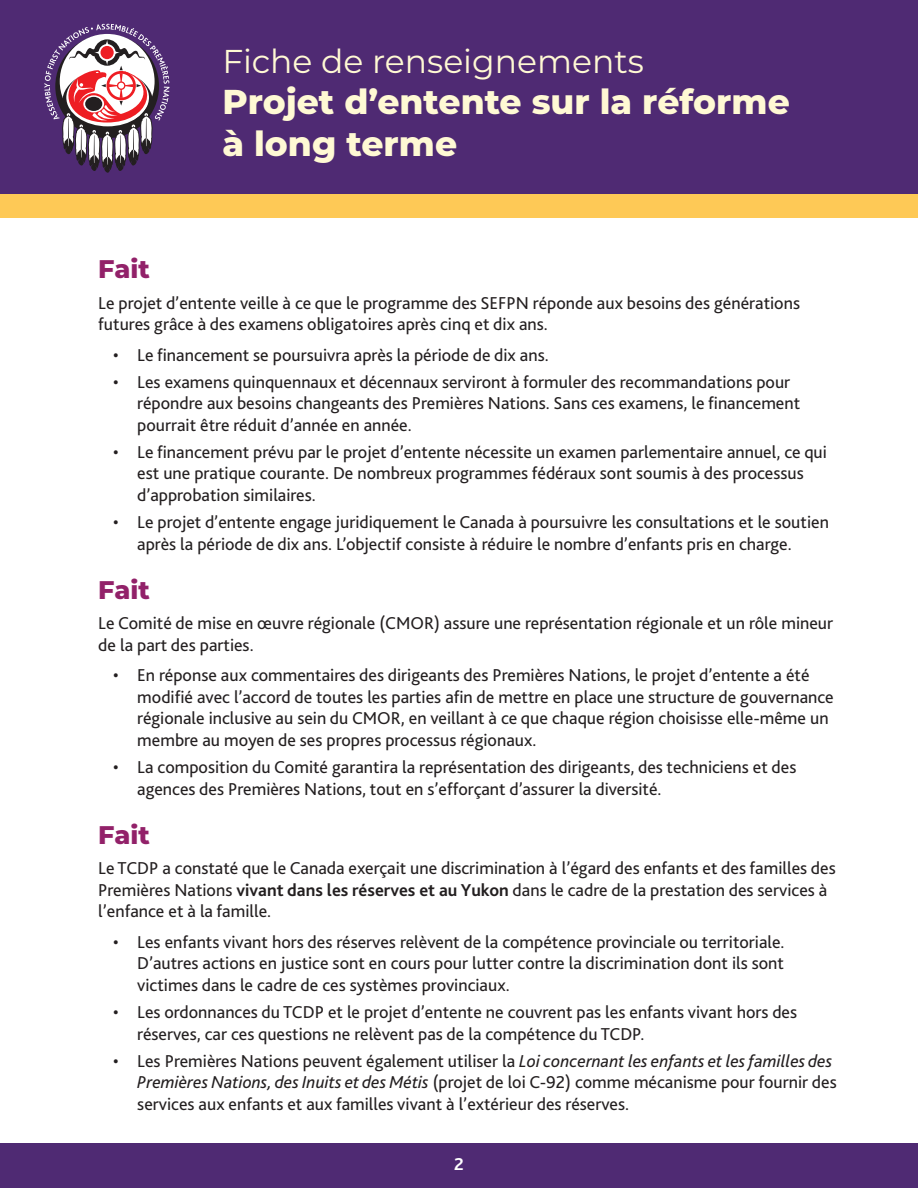
<style>
.page{position:relative;width:918px;height:1188px;background:#fff}
.page>*{position:absolute;margin:0;border:0;box-sizing:border-box;transform-origin:0 0}
.t1{font:800 34.5px/41.4px "Montserrat";color:#fff9d4}
.t2{font:33px "Montserrat";color:#fff9d4}
.t3{font:800 25.5px "Montserrat";color:#922169}
.Body_text{font:18px/21.6px "Bliss 2";color:#231f20}
.t4{font:700 18px "Bliss 2";color:#fff}
.s1{font-weight:700}
.s2{font-style:italic}
</style>
<div class="page">
<div style="left:0;top:0;width:918px;height:194px;background:#4f2a73"></div>
<div style="left:0;top:1143px;width:918px;height:45px;background:#4f2a73"></div>
<svg style="left:44px;top:24px;width:125px;height:149px"></svg>
<div style="left:0;top:194px;width:918px;height:24px;background:#fec956"></div>
<h2 class="t2" style="left:222px;top:39px;width:423px">Fiche de renseignements</h2>
<h1 class="t1" style="left:222px;top:80px;width:569px">Projet d’entente sur la réforme à long terme</h1>
<h2 class="t3" style="left:98px;top:251px;width:53px">Fait</h2>
<p class="Body_text" style="left:98px;top:292px;width:703px">Le projet d’entente veille à ce que le programme des SEFPN réponde aux besoins des générations futures grâce à des examens obligatoires après cinq et dix ans.</p>
<p class="Body_text" style="left:113px;top:343px;width:437px">• Le financement se poursuivra après la période de dix ans.</p>
<p class="Body_text" style="left:137px;top:370px;width:664px;text-indent:-24px">• Les examens quinquennaux et décennaux serviront à formuler des recommandations pour répondre aux besoins changeants des Premières Nations. Sans ces examens, le financement pourrait être réduit d’année en année.</p>
<p class="Body_text" style="left:137px;top:441px;width:691px;text-indent:-24px">• Le financement prévu par le projet d’entente nécessite un examen parlementaire annuel, ce qui est une pratique courante. De nombreux programmes fédéraux sont soumis à des processus d’approbation similaires.</p>
<p class="Body_text" style="left:137px;top:511px;width:693px;text-indent:-24px">• Le projet d’entente engage juridiquement le Canada à poursuivre les consultations et le soutien après la période de dix ans. L’objectif consiste à réduire le nombre d’enfants pris en charge.</p>
<h2 class="t3" style="left:98px;top:571px;width:53px">Fait</h2>
<p class="Body_text" style="left:98px;top:612px;width:736px">Le Comité de mise en œuvre régionale (CMOR) assure une représentation régionale et un rôle mineur de la part des parties.</p>
<p class="Body_text" style="left:137px;top:664px;width:698px;text-indent:-24px">• En réponse aux commentaires des dirigeants des Premières Nations, le projet d’entente a été modifié avec l’accord de toutes les parties afin de mettre en place une structure de gouvernance régionale inclusive au sein du CMOR, en veillant à ce que chaque région choisisse elle-même un membre au moyen de ses propres processus régionaux.</p>
<p class="Body_text" style="left:137px;top:756px;width:661px;text-indent:-24px">• La composition du Comité garantira la représentation des dirigeants, des techniciens et des agences des Premières Nations, tout en s’efforçant d’assurer la diversité.</p>
<h2 class="t3" style="left:98px;top:816px;width:53px">Fait</h2>
<p class="Body_text" style="left:98px;top:857px;width:739px">Le TCDP a constaté que le Canada exerçait une discrimination à l’égard des enfants et des familles des<br>Premières Nations <span class="s1">vivant dans les réserves et au Yukon</span> dans le cadre de la prestation des services à l’enfance et à la famille.</p>
<p class="Body_text" style="left:137px;top:931px;width:649px;text-align:justify;text-indent:-24px">• Les enfants vivant hors des réserves relèvent de la compétence provinciale ou territoriale.<br>D’autres actions en justice sont en cours pour lutter contre la discrimination dont ils sont victimes dans le cadre de ces systèmes provinciaux.</p>
<p class="Body_text" style="left:137px;top:1001px;width:661px;text-indent:-24px">• Les ordonnances du TCDP et le projet d’entente ne couvrent pas les enfants vivant hors des réserves, car ces questions ne relèvent pas de la compétence du TCDP.</p>
<p class="Body_text" style="left:137px;top:1049px;width:701px;text-indent:-24px">• Les Premières Nations peuvent également utiliser la <span class="s2">Loi concernant les enfants et les familles des<br>Premières Nations, des Inuits et des Métis</span> (projet de loi C-92) comme mécanisme pour fournir des services aux enfants et aux familles vivant à l’extérieur des réserves.</p>
<p class="t4" style="left:454px;top:1152px;width:11px">2</p>
</div>
